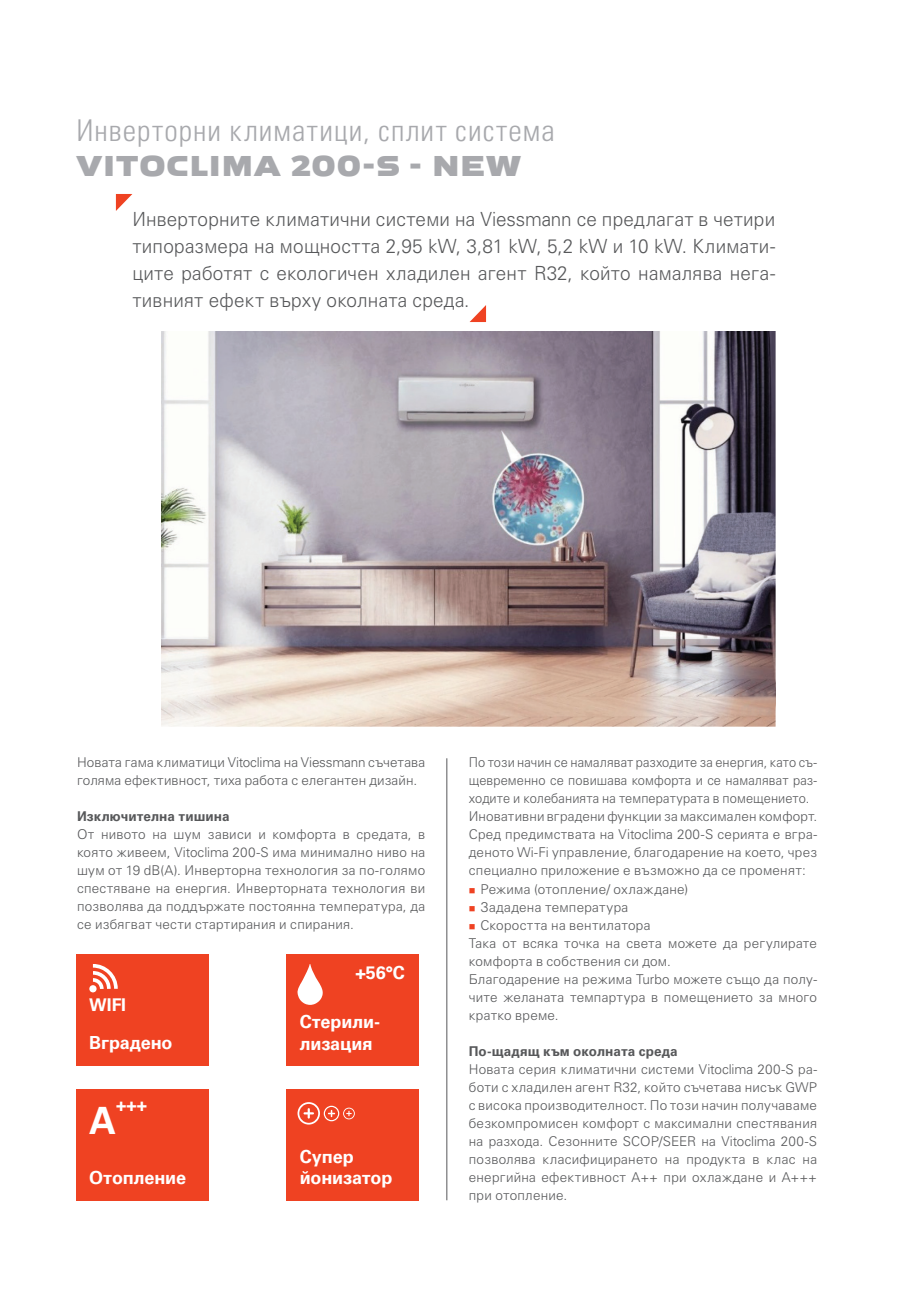
<style>
.page{position:relative;width:906px;height:1289px;background:#fff}
.page>*{position:absolute;margin:0;border:0;box-sizing:border-box;transform-origin:0 0}
.t1{font:700 37.5px "Univers LTCYR 65";color:#fff}
.t2{font:30px "Univers LTCYR 47 Light Cond";letter-spacing:.04em;color:#a8a9ad}
.t3{font:700 30px "Viessmann";letter-spacing:.02em;color:#a8a9ad}
.t4{font:300 19.5px/27px "Univers LTCYR 45";letter-spacing:.015em;color:#57585a;text-align:justify}
.t5{font:700 18px/21.6px "Univers LTCYR 65";letter-spacing:-.005em;color:#fff}
.t6{font:700 17.55px "Univers LTCYR 65";color:#fff}
.t7{font:300 13.5px/18px "Univers LTCYR 45";letter-spacing:.015em;color:#57585a}
.t8{font:300 13.5px/18px "Univers LTCYR 45";letter-spacing:.015em;color:#57585a;scale:.95 1}
.t9{font:700 13.5px "Univers LTCYR 65";letter-spacing:.005em;color:#57585a}
.s1{color:#ef4222}
</style>
<div class="page">
<hr style="left:446px;top:758px;width:1px;height:442px;background:#57585a">
<svg style="left:116px;top:194px;width:16px;height:17px"></svg>
<svg style="left:469px;top:305px;width:17px;height:17px"></svg>
<img style="left:162px;top:332px;width:613px;height:394px">
<div style="left:77px;top:954px;width:132px;height:111px;background:#ef4222"></div>
<svg style="left:89px;top:964px;width:29px;height:28px"></svg>
<div style="left:77px;top:1088px;width:132px;height:112px;background:#ef4222"></div>
<div style="left:286px;top:954px;width:132px;height:111px;background:#ef4222"></div>
<svg style="left:297px;top:964px;width:26px;height:40px"></svg>
<div style="left:286px;top:1088px;width:132px;height:112px;background:#ef4222"></div>
<svg style="left:297px;top:1102px;width:58px;height:22px"></svg>
<h2 class="t2" style="left:77px;top:110px;width:480px">Инверторни климатици, сплит система</h2>
<h2 class="t3" style="left:77px;top:146px;width:446px">VITOCLIMA 200-S - NEW</h2>
<p class="t4" style="left:132px;top:205px;width:644px">Инверторните климатични системи на Viessmann се предлагат в четири типоразмера на мощността 2,95 kW, 3,81 kW, 5,2 kW и 10 kW. Климати&shy;ците работят с екологичен хладилен агент R32, който намалява нега&shy;тивният ефект върху околната среда.</p>
<p class="t7" style="left:77px;top:753px;width:350px">Новата гама климатици Vitoclima на Viessmann съчетава голяма ефективност, тиха работа с елегантен дизайн.</p>
<p class="t9" style="left:77px;top:807px;width:154px">Изключителна тишина</p>
<p class="t7" style="left:77px;top:825px;width:350px;text-align:justify">От нивото на шум зависи и комфорта в средата, в която живеем, Vitoclima 200-S има минимално ниво на шум от 19 dB(A). Инверторна технология за по-голямо спестяване на енергия. Инверторната технология ви позволява да поддържате постоянна температура, да се избягват чести стартирания и спирания.</p>
<p class="t6" style="left:89px;top:992px;width:38px">WIFI</p>
<h3 class="t5" style="left:89px;top:1031px;width:85px">Вградено</h3>
<p class="t6" style="left:116px;top:1092px;width:32px">+++</p>
<h1 class="t1" style="left:89px;top:1094px;width:29px">A</h1>
<h3 class="t5" style="left:89px;top:1165px;width:98px">Отопление</h3>
<h3 class="t5" style="left:355px;top:961px;width:51px">+56°С</h3>
<h3 class="t5" style="left:300px;top:1009px;width:80px">Стерили&shy;лизация</h3>
<h3 class="t5" style="left:300px;top:1144px;width:94px">Супер йонизатор</h3>
<p class="t8" style="left:469px;top:753px;width:368px">По този начин се намаляват разходите за енергия, като съ&shy;щевременно се повишава комфорта и се намаляват раз&shy;ходите и колебанията на температурата в помещението.<br>Иновативни вградени функции за максимален комфорт.<br>Сред предимствата на Vitoclima 200-S серията е вгра&shy;деното Wi-Fi управление, благодарение на което, чрез специално приложение е възможно да се променят:</p>
<p class="t7" style="left:469px;top:879px;width:221px"><span class="s1">■</span> Режима (отопление/ охлаждане)</p>
<p class="t7" style="left:469px;top:897px;width:161px"><span class="s1">■</span> Зададена температура</p>
<p class="t7" style="left:469px;top:915px;width:350px"><span class="s1">■</span> Скоростта на вентилатора<br>Така от всяка точка на света можете да регулирате комфорта в собствения си дом.<br>Благодарение на режима Turbo можете също да полу&shy;чите желаната темпартура в помещението за много кратко време.</p>
<p class="t9" style="left:469px;top:1041px;width:210px">По-щадящ към околната среда</p>
<p class="t7" style="left:469px;top:1059px;width:350px;text-align:justify">Новата серия климатични системи Vitoclima 200-S ра&shy;боти с хладилен агент R32, който съчетава нисък GWP с висока производителност. По този начин получаваме безкомпромисен комфорт с максимални спестявания на разхода. Сезонните SCOP/SEER на Vitoclima 200-S позволява класифицирането на продукта в клас на енергийна ефективност А++ при охлаждане и А+++ при отопление.</p>
</div>
